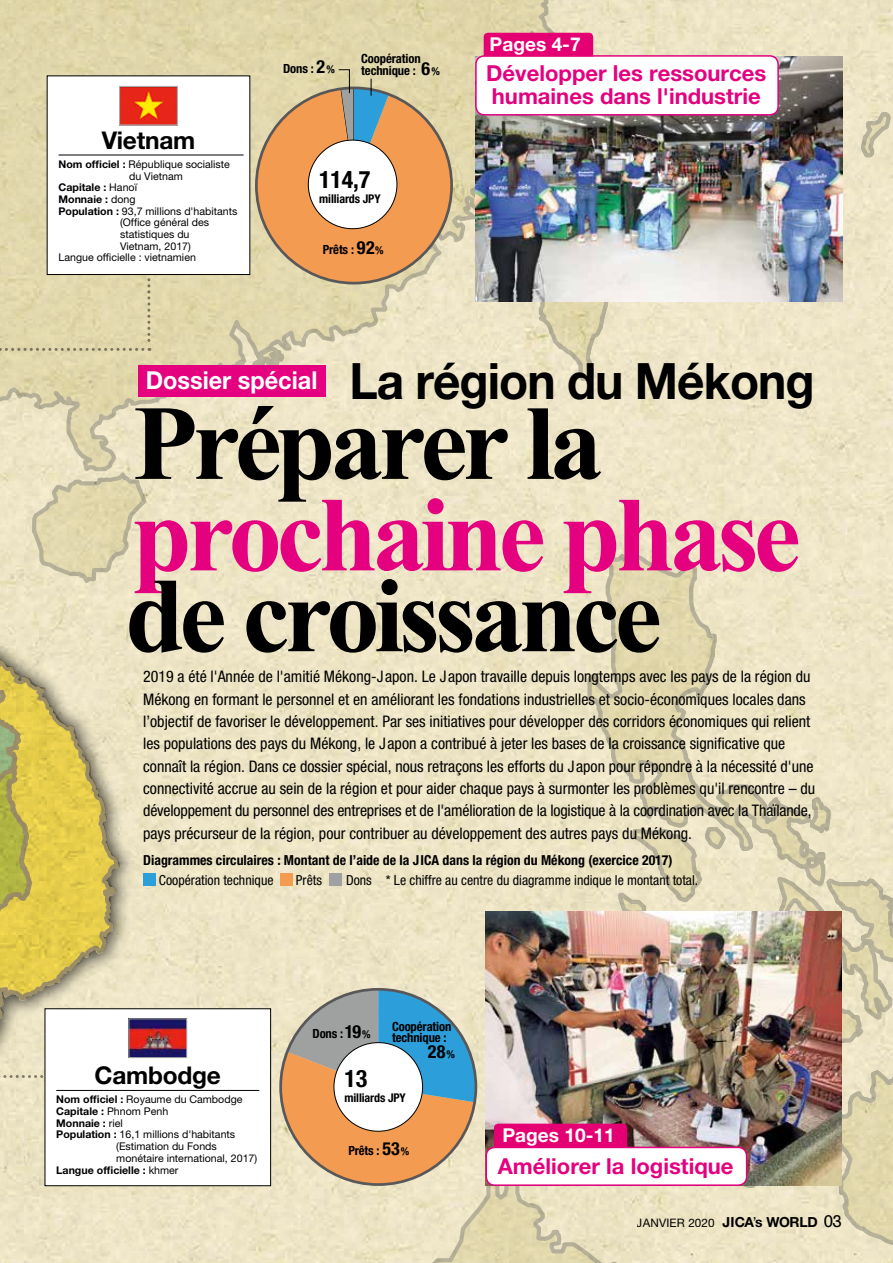
<style>
.page{position:relative;width:893px;height:1263px;background:#fff}
.page>*{position:absolute;margin:0;border:0;box-sizing:border-box;transform-origin:0 0}
.t1{font:700 106.5px "Times New Roman";letter-spacing:-.05em;color:#000}
.t2{font:700 106.5px "Times New Roman";letter-spacing:-.05em;color:#e4007f}
.t3{font:700 50.25px "Helvetica Neue LT Std";letter-spacing:-.02em;color:#000;scale:.95 1}
.t4{font:700 24.75px "Helvetica Neue LT Std";color:#fff;scale:.95 1}
.t5{font:700 24.45px "Helvetica Neue LT Std";letter-spacing:-.01em;color:#000}
.t6{font:700 condensed 24.15px "Helvetica Neue LT Std";color:#000}
.t7{font:700 22.05px/22.5px "Helvetica Neue LT Std";color:#e4007f}
.t8{font:700 19.2px "Helvetica Neue LT Std";color:#fff}
.t9{font:700 condensed 18px "Helvetica Neue LT Std";color:#000}
.t10{font:condensed 15.9px/22.4px "Helvetica Neue LT Std";color:#000}
.t11{font:condensed 13.8px "Helvetica Neue LT Std";color:#000}
.t12{font:700 condensed 13.8px "Helvetica Neue LT Std";color:#000}
.t13{font:700 condensed 12.6px/10.6px "Helvetica Neue LT Std";letter-spacing:-.01em;color:#000}
.t14{font:700 condensed 12px "Helvetica Neue LT Std";letter-spacing:-.01em;color:#000}
.t15{font:11.7px "Helvetica Neue LT Std";letter-spacing:.01em;color:#000}
.t16{font:10.65px "Helvetica Neue LT Std";color:#000}
.t17{font:700 10.65px "Helvetica Neue LT Std";color:#000}
.s1{font-weight:700}
.s2{font-weight:400}
.s3{font-size:18px}
.s4{font-size:10.8px}
.s5{font-weight:700;font-size:13.95px}
.s6{font-size:13.95px}
.s7{font-family:"Rockwell";font-size:15.9px}
</style>
<div class="page">
<svg style="left:0;top:0;width:893px;height:69px;background:#e2d9b2"></svg>
<div style="left:476px;top:56px;width:302px;height:59px;background:#fff;border-radius:9px"></div>
<div style="left:475px;top:55px;width:304px;height:61px;border:2px solid #e4007f;border-radius:9px"></div>
<div style="left:484px;top:33px;width:109px;height:23px;background:#e40073"></div>
<img style="left:0;top:69px;width:893px;height:1194px">
<h3 class="t5" style="left:102px;top:125px;width:95px">Vietnam</h3>
<p class="t16" style="left:59px;top:158px;width:173px"><span class="s1">Nom officiel :</span> République socialiste</p>
<p class="t16" style="left:129px;top:169px;width:55px">du Vietnam</p>
<p class="t17" style="left:59px;top:181px;width:80px">Capitale : <span class="s2">Hanoï</span></p>
<p class="t17" style="left:59px;top:193px;width:78px">Monnaie : <span class="s2">dong</span></p>
<p class="t16" style="left:59px;top:205px;width:180px"><span class="s1">Population :</span> 93,7 millions d'habitants</p>
<p class="t16" style="left:120px;top:216px;width:91px">(Office général des</p>
<p class="t16" style="left:120px;top:228px;width:71px">statistiques du</p>
<p class="t16" style="left:120px;top:240px;width:72px">Vietnam, 2017)</p>
<p class="t16" style="left:59px;top:251px;width:139px">Langue officielle : vietnamien</p>
<p class="t13" style="left:361px;top:53px;width:61px">Coopération</p>
<p class="t13" style="left:283px;top:63px;width:53px">Dons : <span class="s3">2</span><span class="s4">%</span></p>
<p class="t13" style="left:361px;top:65px;width:80px">technique : <span class="s3">6</span><span class="s4">%</span></p>
<h3 class="t6" style="left:319px;top:165px;width:53px">114,7</h3>
<p class="t14" style="left:319px;top:191px;width:63px">milliards JPY</p>
<p class="t13" style="left:323px;top:244px;width:62px">Prêts : <span class="s3">92</span><span class="s4">%</span></p>
<p class="t8" style="left:490px;top:32px;width:93px">Pages 4-7</p>
<h3 class="t7" style="left:486px;top:62px;width:282px">Développer les ressources humaines dans l'industrie</h3>
<h2 class="t3" style="left:350px;top:350px;width:491px">La région du Mékong</h2>
<h3 class="t4" style="left:146px;top:365px;width:182px">Dossier spécial</h3>
<h1 class="t1" style="left:133px;top:370px;width:472px">Préparer la</h1>
<h1 class="t2" style="left:133px;top:461px;width:669px">prochaine phase</h1>
<h1 class="t1" style="left:125px;top:542px;width:538px">de croissance</h1>
<p class="t10" style="left:143px;top:665px;width:674px">2019 a été l'Année de l'amitié Mékong-Japon. Le Japon travaille depuis longtemps avec les pays de la région du Mékong en formant le personnel et en améliorant les fondations industrielles et socio-économiques locales dans l’objectif de favoriser le développement. Par ses initiatives pour développer des corridors économiques qui relient les populations des pays du Mékong, le Japon a contribué à jeter les bases de la croissance significative que connaît la région. Dans ce dossier spécial, nous retraçons les efforts du Japon pour répondre à la nécessité d'une connectivité accrue au sein de la région et pour aider chaque pays à surmonter les problèmes qu'il rencontre – du développement du personnel des entreprises et de l'amélioration de la logistique à la coordination avec la Thaïlande, pays précurseur de la région, pour contribuer au développement des autres pays du Mékong.</p>
<p class="t12" style="left:143px;top:851px;width:531px">Diagrammes circulaires : Montant de l’aide de la JICA dans la région du Mékong (exercice 2017)</p>
<p class="t11" style="left:159px;top:872px;width:116px">Coopération technique</p>
<p class="t11" style="left:296px;top:872px;width:28px">Prêts</p>
<p class="t11" style="left:346px;top:872px;width:354px">Dons * Le chiffre au centre du diagramme indique le montant total.</p>
<h3 class="t5" style="left:95px;top:1060px;width:128px">Cambodge</h3>
<p class="t16" style="left:56px;top:1093px;width:188px"><span class="s1">Nom officiel :</span> Royaume du Cambodge</p>
<p class="t17" style="left:56px;top:1105px;width:114px">Capitale : <span class="s2">Phnom Penh</span></p>
<p class="t17" style="left:56px;top:1116px;width:68px">Monnaie : <span class="s2">riel</span></p>
<p class="t16" style="left:56px;top:1128px;width:180px"><span class="s1">Population :</span> 16,1 millions d'habitants</p>
<p class="t16" style="left:116px;top:1140px;width:102px">(Estimation du Fonds</p>
<p class="t16" style="left:116px;top:1152px;width:142px">monétaire international, 2017)</p>
<p class="t17" style="left:56px;top:1163px;width:124px">Langue officielle : <span class="s2">khmer</span></p>
<p class="t13" style="left:313px;top:1028px;width:60px">Dons : <span class="s3">19</span><span class="s4">%</span></p>
<p class="t13" style="left:392px;top:1021px;width:61px">Coopération technique :</p>
<p class="t9" style="left:428px;top:1041px;width:29px">28<span class="s4">%</span></p>
<h3 class="t6" style="left:345px;top:1064px;width:24px">13</h3>
<p class="t14" style="left:345px;top:1090px;width:63px">milliards JPY</p>
<p class="t13" style="left:348px;top:1145px;width:62px">Prêts : <span class="s3">53</span><span class="s4">%</span></p>
<p class="t8" style="left:502px;top:1123px;width:114px">Pages 10-11</p>
<h3 class="t7" style="left:498px;top:1154px;width:237px">Améliorer la logistique</h3>
<p class="t15" style="left:637px;top:1215px;width:207px">JANVIER 2020 <span class="s5">JICA</span><span class="s6">’</span><span class="s5">s WORLD</span> <span class="s7">03</span></p>
</div>
